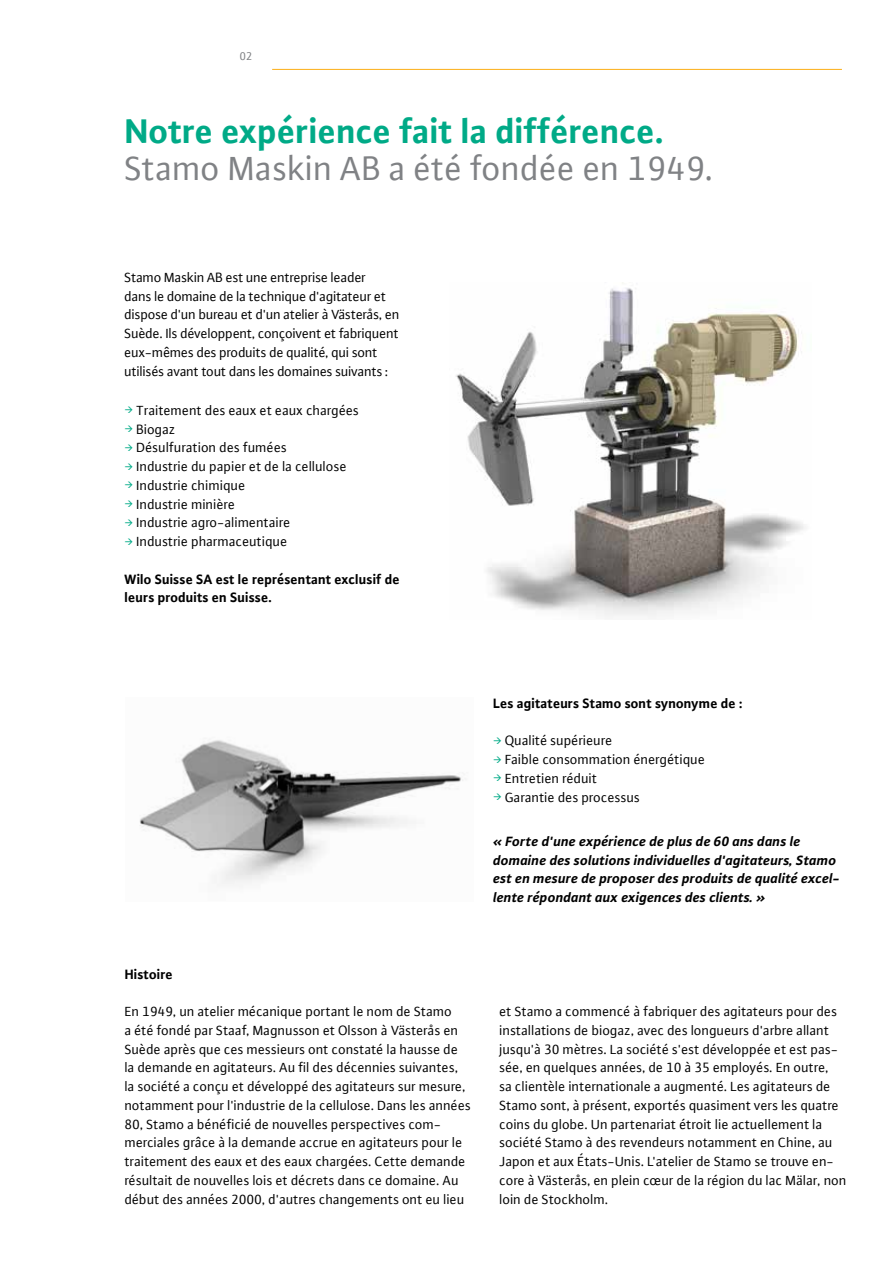
<style>
.page{position:relative;width:893px;height:1263px;background:#fff}
.page>*{position:absolute;margin:0;border:0;box-sizing:border-box;transform-origin:0 0}
.t1{font:700 36px "WILO Plus FM";color:#00aa87}
.t2{font:36px "WILO Plus FM";color:#808285}
.t3{font:14.25px/18.8px "WILO Plus FM";color:#000}
.t4{font:italic 700 14.25px/18.8px "WILO Plus FM";color:#000}
.t5{font:700 14.25px/18.8px "WILO Plus FM";color:#000}
.t6{font:12px "WILO Plus FM";color:#808285}
.s1{color:#00aa87}
</style>
<div class="page">
<img style="left:456px;top:282px;width:349px;height:335px">
<hr style="left:272px;top:69px;width:570px;height:1px;background:#fcaf17">
<img style="left:139px;top:740px;width:324px;height:145px">
<p class="t6" style="left:240px;top:49px;width:14px">02</p>
<h1 class="t1" style="left:125px;top:106px;width:541px">Notre expérience fait la différence.</h1>
<h1 class="t2" style="left:125px;top:146px;width:591px">Stamo Maskin AB a été fondée en 1949.</h1>
<p class="t3" style="left:125px;top:267px;width:277px">Stamo Maskin AB est une entreprise leader<br>dans le domaine de la technique d'agitateur et dispose d'un bureau et d'un atelier à Västerås, en Suède. Ils développent, conçoivent et fabriquent eux-mêmes des produits de qualité, qui sont utilisés avant tout dans les domaines suivants :</p>
<p class="t3" style="left:125px;top:400px;width:236px"><span class="s1">→</span> Traitement des eaux et eaux chargées</p>
<p class="t3" style="left:125px;top:419px;width:53px"><span class="s1">→</span> Biogaz</p>
<p class="t3" style="left:125px;top:438px;width:164px"><span class="s1">→</span> Désulfuration des fumées</p>
<p class="t3" style="left:125px;top:457px;width:224px"><span class="s1">→</span> Industrie du papier et de la cellulose</p>
<p class="t3" style="left:125px;top:475px;width:122px"><span class="s1">→</span> Industrie chimique</p>
<p class="t3" style="left:125px;top:494px;width:112px"><span class="s1">→</span> Industrie minière</p>
<p class="t3" style="left:125px;top:513px;width:167px"><span class="s1">→</span> Industrie agro-alimentaire</p>
<p class="t3" style="left:125px;top:532px;width:164px"><span class="s1">→</span> Industrie pharmaceutique</p>
<p class="t5" style="left:125px;top:569px;width:277px">Wilo Suisse SA est le représentant exclusif de leurs produits en Suisse.</p>
<p class="t5" style="left:493px;top:693px;width:251px">Les agitateurs Stamo sont synonyme de :</p>
<p class="t3" style="left:493px;top:731px;width:121px"><span class="s1">→</span> Qualité supérieure</p>
<p class="t3" style="left:493px;top:750px;width:214px"><span class="s1">→</span> Faible consommation énergétique</p>
<p class="t3" style="left:493px;top:768px;width:106px"><span class="s1">→</span> Entretien réduit</p>
<p class="t3" style="left:493px;top:787px;width:148px"><span class="s1">→</span> Garantie des processus</p>
<p class="t4" style="left:493px;top:831px;width:349px">« Forte d'une expérience de plus de 60 ans dans le domaine des solutions individuelles d'agitateurs, Stamo est en mesure de proposer des produits de qualité excel&shy;lente répondant aux exigences des clients. »</p>
<p class="t5" style="left:125px;top:964px;width:50px">Histoire</p>
<p class="t3" style="left:125px;top:1002px;width:348px">En 1949, un atelier mécanique portant le nom de Stamo<br>a été fondé par Staaf, Magnusson et Olsson à Västerås en Suède après que ces messieurs ont constaté la hausse de la demande en agitateurs. Au fil des décennies suivantes, la société a conçu et développé des agitateurs sur mesure, notamment pour l'industrie de la cellulose. Dans les années 80, Stamo a bénéficié de nouvelles perspectives com&shy;merciales grâce à la demande accrue en agitateurs pour le traitement des eaux et des eaux chargées. Cette demande résultait de nouvelles lois et décrets dans ce domaine. Au début des années 2000, d'autres changements ont eu lieu</p>
<p class="t3" style="left:500px;top:1002px;width:349px">et Stamo a commencé à fabriquer des agitateurs pour des installations de biogaz, avec des longueurs d'arbre allant jusqu'à 30 mètres. La société s'est développée et est pas&shy;sée, en quelques années, de 10 à 35 employés. En outre,<br>sa clientèle internationale a augmenté. Les agitateurs de Stamo sont, à présent, exportés quasiment vers les quatre coins du globe. Un partenariat étroit lie actuellement la société Stamo à des revendeurs notamment en Chine, au Japon et aux États-Unis. L'atelier de Stamo se trouve en&shy;core à Västerås, en plein cœur de la région du lac Mälar, non loin de Stockholm.</p>
</div>
